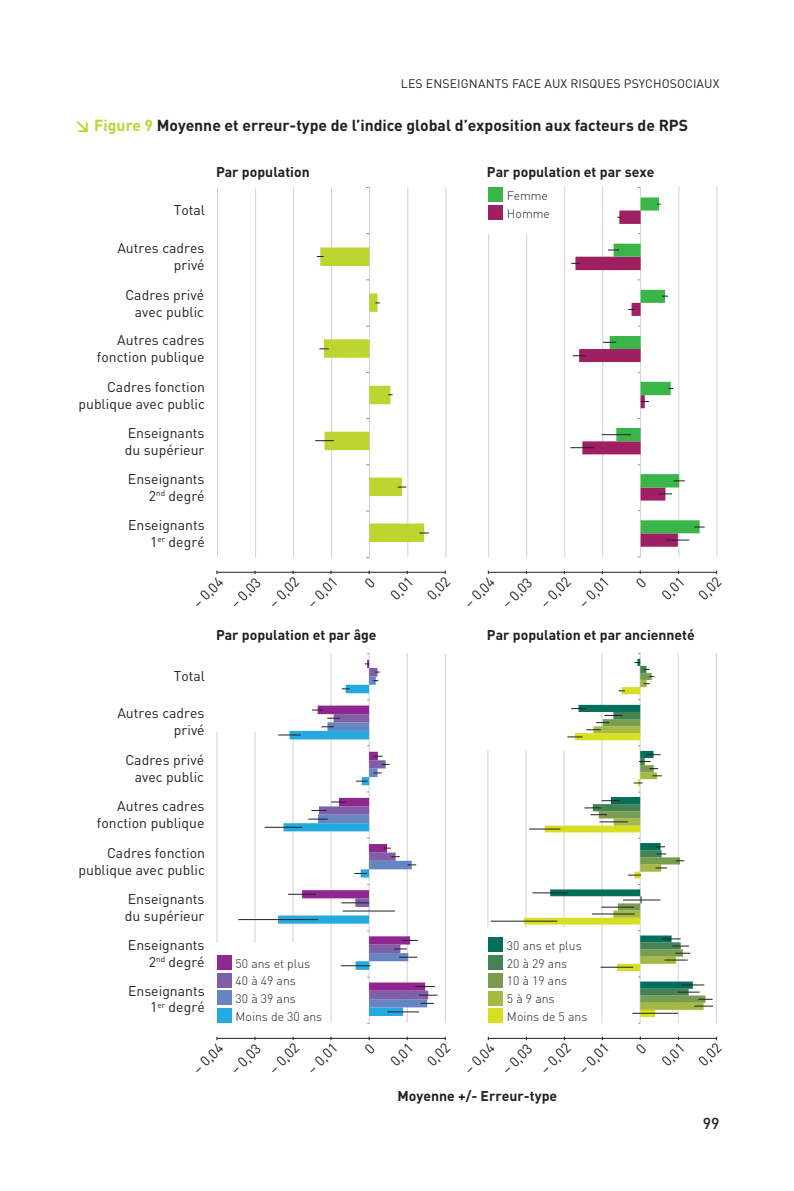
<style>
.page{position:relative;width:794px;height:1191px;background:#fff}
.page>*{position:absolute;margin:0;border:0;box-sizing:border-box;transform-origin:0 0}
.Titre{font:700 15.75px "DINOT";color:#231f20}
.t1{font:500 15.75px "DINOT";color:#231f20}
.t2{font:14px/16.8px "DINOT";color:#231f20;text-align:right}
.t3{font:700 14px "DINOT";color:#231f20}
.t4{font:300 12.25px/17.8px "DINOT";color:#231f20}
.Titre_courant__droit{font:12.25px "DINOT";letter-spacing:.01em;color:#231f20}
.s1{color:#bcd531}
</style>
<div class="page">
<hr style="left:217px;top:1038px;width:228px;height:1px;background:#231f20">
<hr style="left:217px;top:732px;width:1px;height:210px;background:#d1d2d4">
<hr style="left:255px;top:732px;width:1px;height:210px;background:#d1d2d4">
<hr style="left:331px;top:653px;width:1px;height:370px;background:#d1d2d4">
<hr style="left:369px;top:653px;width:1px;height:370px;background:#d1d2d4">
<hr style="left:407px;top:653px;width:1px;height:370px;background:#d1d2d4">
<hr style="left:445px;top:653px;width:1px;height:370px;background:#d1d2d4">
<hr style="left:487px;top:750px;width:1px;height:177px;background:#d1d2d4">
<hr style="left:601px;top:652px;width:1px;height:371px;background:#d1d2d4">
<hr style="left:640px;top:653px;width:1px;height:370px;background:#d1d2d4">
<hr style="left:678px;top:653px;width:1px;height:370px;background:#d1d2d4">
<hr style="left:716px;top:653px;width:1px;height:370px;background:#d1d2d4">
<hr style="left:488px;top:1038px;width:228px;height:1px;background:#231f20">
<hr style="left:217px;top:572px;width:228px;height:1px;background:#231f20">
<hr style="left:488px;top:572px;width:228px;height:1px;background:#231f20">
<div style="left:488px;top:187px;width:15px;height:15px;background:#3ab54a"></div>
<div style="left:488px;top:205px;width:15px;height:15px;background:#9e1f62"></div>
<div style="left:217px;top:955px;width:14px;height:14px;background:#90268f"></div>
<div style="left:217px;top:972px;width:14px;height:15px;background:#7f5fa8"></div>
<div style="left:217px;top:990px;width:14px;height:15px;background:#6585c3"></div>
<div style="left:217px;top:1008px;width:14px;height:15px;background:#24aae1"></div>
<div style="left:488px;top:955px;width:15px;height:14px;background:#458355"></div>
<div style="left:488px;top:937px;width:15px;height:14px;background:#016f5a"></div>
<div style="left:488px;top:973px;width:15px;height:14px;background:#799d4e"></div>
<div style="left:488px;top:990px;width:15px;height:15px;background:#a6b942"></div>
<div style="left:488px;top:1008px;width:15px;height:15px;background:#d6df21"></div>
<hr style="left:217px;top:187px;width:1px;height:370px;background:#d1d2d4">
<hr style="left:255px;top:187px;width:1px;height:370px;background:#d1d2d4">
<hr style="left:293px;top:187px;width:1px;height:370px;background:#d1d2d4">
<hr style="left:331px;top:187px;width:1px;height:370px;background:#d1d2d4">
<hr style="left:369px;top:187px;width:1px;height:370px;background:#d1d2d4">
<hr style="left:407px;top:187px;width:1px;height:370px;background:#d1d2d4">
<hr style="left:445px;top:187px;width:1px;height:370px;background:#d1d2d4">
<hr style="left:488px;top:234px;width:1px;height:323px;background:#d1d2d4">
<hr style="left:526px;top:234px;width:1px;height:323px;background:#d1d2d4">
<hr style="left:564px;top:187px;width:1px;height:370px;background:#d1d2d4">
<hr style="left:602px;top:187px;width:1px;height:370px;background:#d1d2d4">
<hr style="left:640px;top:187px;width:1px;height:370px;background:#d1d2d4">
<hr style="left:678px;top:187px;width:1px;height:370px;background:#d1d2d4">
<hr style="left:716px;top:187px;width:1px;height:370px;background:#d1d2d4">
<svg style="left:315px;top:247px;width:114px;height:295px"></svg>
<svg style="left:570px;top:197px;width:134px;height:350px"></svg>
<svg style="left:330px;top:1007px;width:73px;height:9px"></svg>
<hr style="left:387px;top:1011px;width:32px;height:1px;background:#231f20">
<hr style="left:238px;top:919px;width:80px;height:1px;background:#231f20">
<hr style="left:264px;top:827px;width:38px;height:1px;background:#231f20">
<svg style="left:278px;top:663px;width:159px;height:344px"></svg>
<svg style="left:524px;top:750px;width:131px;height:267px"></svg>
<svg style="left:550px;top:659px;width:129px;height:329px"></svg>
<hr style="left:632px;top:1012px;width:46px;height:1px;background:#231f20">
<hr style="left:491px;top:920px;width:66px;height:1px;background:#231f20">
<hr style="left:529px;top:828px;width:31px;height:1px;background:#231f20">
<hr style="left:532px;top:892px;width:36px;height:1px;background:#231f20">
<svg style="left:567px;top:662px;width:146px;height:347px"></svg>
<svg style="left:364px;top:1036px;width:11px;height:5px"></svg>
<svg style="left:635px;top:1036px;width:11px;height:4px"></svg>
<svg style="left:364px;top:570px;width:11px;height:4px"></svg>
<svg style="left:635px;top:570px;width:11px;height:4px"></svg>
<p class="Titre_courant__droit" style="left:401px;top:75px;width:320px">LES ENSEIGNANTS FACE AUX RISQUES PSYCHOSOCIAUX</p>
<p class="Titre" style="left:74px;top:115px;width:615px"><span class="s1">↘ Figure 9</span> Moyenne et erreur-type de l’indice global d’exposition aux facteurs de RPS</p>
<p class="t2" style="left:174px;top:201px;width:33px">Total</p>
<p class="t2" style="left:117px;top:239px;width:89px">Autres cadres privé</p>
<p class="t2" style="left:125px;top:286px;width:80px">Cadres privé avec public</p>
<p class="t2" style="left:97px;top:331px;width:109px">Autres cadres fonction publique</p>
<p class="t2" style="left:78px;top:379px;width:128px">Cadres fonction publique avec public</p>
<p class="t2" style="left:125px;top:425px;width:81px;text-align:left">Enseignants du supérieur</p>
<p class="t2" style="left:128px;top:470px;width:78px">Enseignants<br>2<sup>nd</sup> degré</p>
<p class="t2" style="left:128px;top:516px;width:78px">Enseignants<br>1<sup>er</sup> degré</p>
<p class="t3" style="left:216px;top:162px;width:95px">Par population</p>
<p class="t3" style="left:487px;top:162px;width:169px">Par population et par sexe</p>
<p class="t4" style="left:507px;top:186px;width:44px">Femme<br>Homme</p>
<p class="t2" style="left:189px;top:599px;width:38px;rotate:-45deg">– 0,04</p>
<p class="t2" style="left:227px;top:599px;width:38px;rotate:-45deg">– 0,03</p>
<p class="t2" style="left:265px;top:599px;width:38px;rotate:-45deg">– 0,02</p>
<p class="t2" style="left:303px;top:599px;width:38px;rotate:-45deg">– 0,01</p>
<p class="t2" style="left:387px;top:591px;width:27px;rotate:-45deg">0,01</p>
<p class="t2" style="left:423px;top:591px;width:27px;rotate:-45deg">0,02</p>
<p class="t2" style="left:460px;top:599px;width:38px;rotate:-45deg">– 0,04</p>
<p class="t2" style="left:498px;top:599px;width:38px;rotate:-45deg">– 0,03</p>
<p class="t2" style="left:536px;top:599px;width:38px;rotate:-45deg">– 0,02</p>
<p class="t2" style="left:575px;top:599px;width:38px;rotate:-45deg">– 0,01</p>
<p class="t2" style="left:658px;top:591px;width:27px;rotate:-45deg">0,01</p>
<p class="t2" style="left:695px;top:591px;width:27px;rotate:-45deg">0,02</p>
<p class="t2" style="left:174px;top:667px;width:33px">Total</p>
<p class="t2" style="left:117px;top:705px;width:89px">Autres cadres privé</p>
<p class="t2" style="left:125px;top:751px;width:80px">Cadres privé avec public</p>
<p class="t2" style="left:97px;top:797px;width:109px">Autres cadres fonction publique</p>
<p class="t2" style="left:78px;top:844px;width:128px">Cadres fonction publique avec public</p>
<p class="t2" style="left:125px;top:890px;width:81px;text-align:left">Enseignants du supérieur</p>
<p class="t2" style="left:128px;top:936px;width:78px">Enseignants<br>2<sup>nd</sup> degré</p>
<p class="t2" style="left:128px;top:982px;width:78px">Enseignants<br>1<sup>er</sup> degré</p>
<p class="t3" style="left:216px;top:626px;width:162px">Par population et par âge</p>
<p class="t3" style="left:487px;top:626px;width:209px">Par population et par ancienneté</p>
<p class="t4" style="left:507px;top:936px;width:76px">30 ans et plus</p>
<p class="t4" style="left:507px;top:972px;width:82px">10 à 19 ans<br>5 à 9 ans<br>Moins de 5 ans</p>
<p class="t4" style="left:236px;top:954px;width:88px">50 ans et plus<br>40 à 49 ans<br>30 à 39 ans<br>Moins de 30 ans</p>
<p class="t4" style="left:507px;top:954px;width:62px">20 à 29 ans</p>
<p class="t2" style="left:189px;top:1065px;width:38px;rotate:-45deg">– 0,04</p>
<p class="t2" style="left:227px;top:1065px;width:38px;rotate:-45deg">– 0,03</p>
<p class="t2" style="left:265px;top:1065px;width:38px;rotate:-45deg">– 0,02</p>
<p class="t2" style="left:303px;top:1065px;width:38px;rotate:-45deg">– 0,01</p>
<p class="t2" style="left:387px;top:1057px;width:27px;rotate:-45deg">0,01</p>
<p class="t2" style="left:423px;top:1057px;width:27px;rotate:-45deg">0,02</p>
<p class="t2" style="left:460px;top:1065px;width:38px;rotate:-45deg">– 0,04</p>
<p class="t2" style="left:498px;top:1065px;width:38px;rotate:-45deg">– 0,03</p>
<p class="t2" style="left:536px;top:1065px;width:38px;rotate:-45deg">– 0,02</p>
<p class="t2" style="left:575px;top:1065px;width:38px;rotate:-45deg">– 0,01</p>
<p class="t2" style="left:658px;top:1057px;width:27px;rotate:-45deg">0,01</p>
<p class="t2" style="left:695px;top:1057px;width:27px;rotate:-45deg">0,02</p>
<p class="t3" style="left:397px;top:1086px;width:161px">Moyenne +/- Erreur-type</p>
<p class="t1" style="left:702px;top:1112px;width:18px">99</p>
</div>
